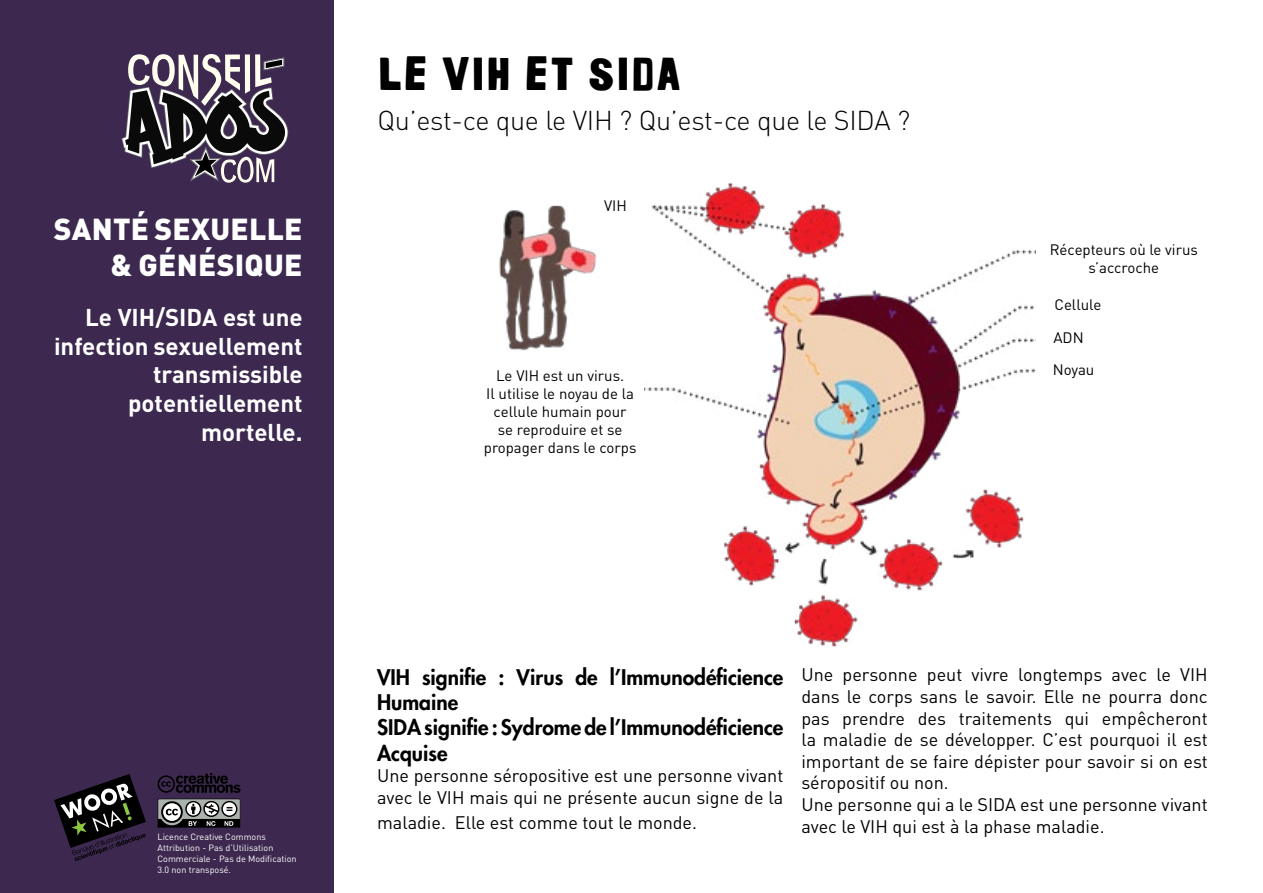
<style>
.page{position:relative;width:1263px;height:893px;background:#fff}
.page>*{position:absolute;margin:0;border:0;box-sizing:border-box;transform-origin:0 0}
.t1{font:45px "dakar porte";color:#000}
.t2{font:900 30px/36px "DIN Pro";letter-spacing:.01em;color:#fff;text-align:right}
.t3{font:300 27px "DIN Pro";letter-spacing:-.01em;color:#000}
.t4{font:700 24px/28.8px "DIN Pro";color:#fff;text-align:right}
.t5{font:800 21px/25.2px "Futura Std";color:#000}
.t6{font:18px/21.6px "DIN Pro";color:#000}
.t7{font:15px/18px "DIN Pro";color:#000;text-align:center}
.t8{font:9px/10.8px "DIN Pro";color:#fff}
</style>
<div class="page">
<div style="left:0;top:0;width:334px;height:893px;background:#3d294f"></div>
<svg style="left:121px;top:54px;width:168px;height:129px"></svg>
<svg style="left:54px;top:774px;width:92px;height:87px"></svg>
<svg style="left:158px;top:773px;width:82px;height:20px"></svg>
<svg style="left:158px;top:799px;width:83px;height:29px;background:#727573"></svg>
<img style="left:499px;top:183px;width:537px;height:464px">
<div style="left:576px;top:180px;width:75px;height:50px;background:#fff"></div>
<div style="left:460px;top:364px;width:184px;height:129px;background:#fff"></div>
<h2 class="t2" style="left:54px;top:210px;width:250px">SANTÉ SEXUELLE &amp; GÉNÉSIQUE</h2>
<p class="t4" style="left:54px;top:302px;width:250px">Le VIH/SIDA est une infection sexuellement transmissible potentiellement mortelle.</p>
<p class="t1" style="left:377px;top:46px;width:306px">Le VIH et SIDA</p>
<p class="t3" style="left:378px;top:102px;width:534px">Qu’est-ce que le VIH ? Qu’est-ce que le SIDA ?</p>
<p class="t7" style="left:604px;top:196px;width:24px">VIH</p>
<p class="t7" style="left:496px;top:366px;width:130px">Le VIH est un virus.</p>
<p class="t7" style="left:484px;top:384px;width:154px">Il utilise le noyau de la cellule humain pour<br>se reproduire et se propager dans le corps</p>
<p class="t7" style="left:1050px;top:240px;width:150px">Récepteurs où le virus s’accroche</p>
<p class="t7" style="left:1054px;top:295px;width:48px">Cellule</p>
<p class="t7" style="left:1053px;top:327px;width:32px">ADN</p>
<p class="t7" style="left:1053px;top:360px;width:43px">Noyau</p>
<p class="t8" style="left:158px;top:831px;width:140px">Licence Creative Commons<br>Attribution - Pas d’Utilisation<br>Commerciale - Pas de Modification<br>3.0 non transposé.</p>
<p class="t5" style="left:377px;top:665px;width:408px">VIH signifie : Virus de l’Immunodéficience<br>Humaine</p>
<p class="t5" style="left:377px;top:715px;width:408px">SIDA signifie : Sydrome de l’Immunodéficience<br>Acquise</p>
<p class="t6" style="left:377px;top:764px;width:408px">Une personne séropositive est une personne vivant avec le VIH mais qui ne présente aucun signe de la</p>
<p class="t6" style="left:377px;top:811px;width:321px">maladie. Elle est comme tout le monde.</p>
<p class="t6" style="left:801px;top:663px;width:408px;text-align:justify">Une personne peut vivre longtemps avec le VIH dans le corps sans le savoir. Elle ne pourra donc pas prendre des traitements qui empêcheront la maladie de se développer. C’est pourquoi il est important de se faire dépister pour savoir si on est séropositif ou non.</p>
<p class="t6" style="left:801px;top:793px;width:408px">Une personne qui a le SIDA est une personne vivant avec le VIH qui est à la phase maladie.</p>
</div>
